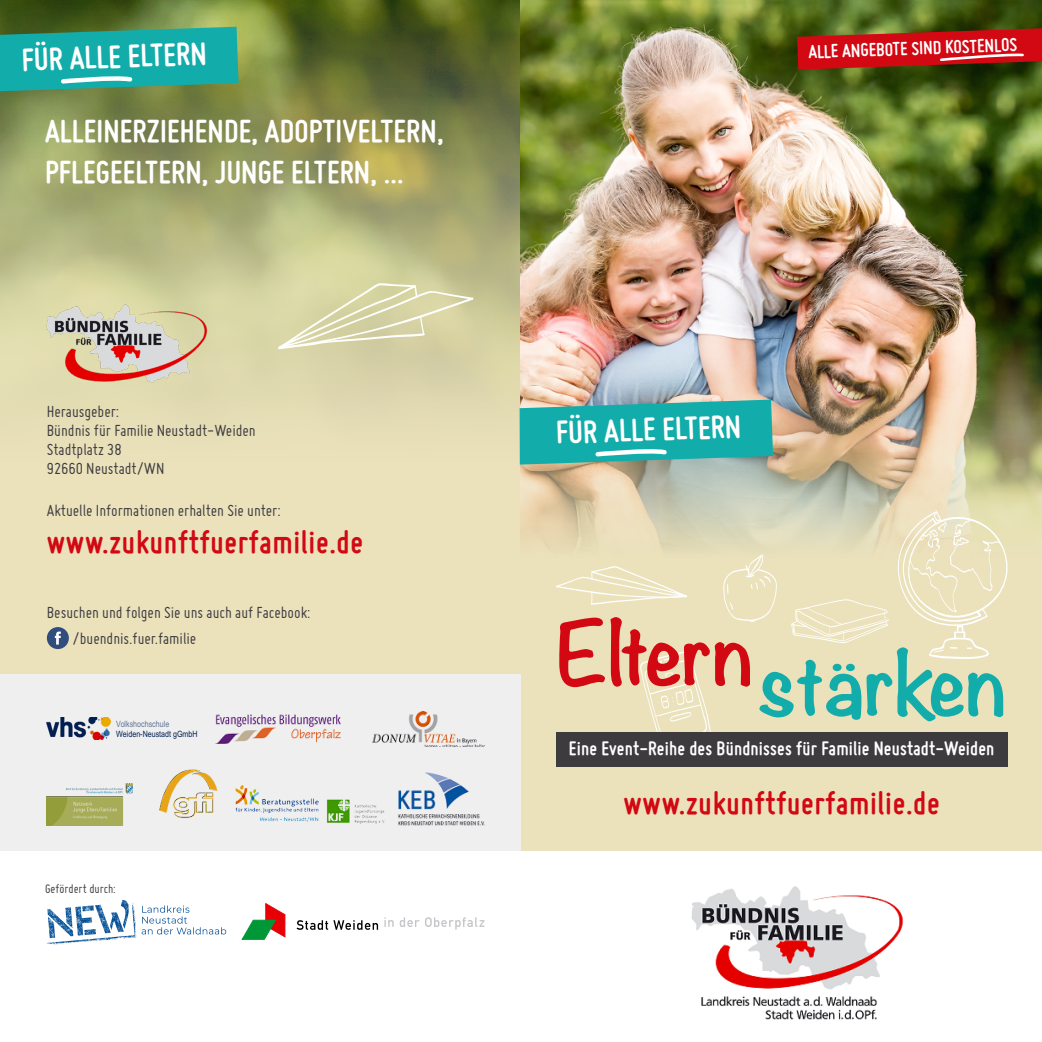
<style>
.page{position:relative;width:1042px;height:1042px;background:#fff}
.page>*{position:absolute;margin:0;border:0;box-sizing:border-box;transform-origin:0 0}
.t1{font:700 78.75px "Noteworthy";letter-spacing:-.015em;color:#12adaa}
.t2{font:700 34.3px "Miso";letter-spacing:.02em;color:#d20813}
.t3{font:700 33.95px/40.8px "Miso";letter-spacing:.005em;color:#fff}
.t4{font:700 20.82px "Miso";letter-spacing:.01em;color:#fff}
.t5{font:700 19.78px "Miso";color:#fff}
.t6{font:17.5px/19.2px "Miso";letter-spacing:-.005em;color:#3e3b3f}
.t7{font:13.47px "Miso";letter-spacing:-.005em;color:#3e3b3f}
.t8{font:8.75px "Arial Narrow";color:#002358}
.t9{font:8.75px "Arial Narrow";color:#637d9b}
</style>
<div class="page">
<div style="left:0;top:0;width:521px;height:755px;background:#ebe2bc"></div>
<img style="left:0;top:0;width:521px;height:412px">
<div style="left:521px;top:107px;width:521px;height:744px;background:#ebe2bc"></div>
<img style="left:521px;top:0;width:521px;height:548px">
<svg style="left:555px;top:566px;width:132px;height:39px"></svg>
<svg style="left:723px;top:554px;width:54px;height:68px"></svg>
<svg style="left:791px;top:599px;width:98px;height:44px"></svg>
<svg style="left:897px;top:509px;width:114px;height:150px"></svg>
<svg style="left:640px;top:651px;width:71px;height:81px"></svg>
<img style="left:691px;top:886px;width:212px;height:134px">
<svg style="left:797px;top:28px;width:245px;height:42px;background:#b21d18"></svg>
<div style="left:556px;top:732px;width:451px;height:34px;background:#3e3b3f"></div>
<svg style="left:278px;top:283px;width:195px;height:66px;background:#dad8ad"></svg>
<svg style="left:384px;top:917px;width:10px;height:10px"></svg>
<svg style="left:400px;top:917px;width:19px;height:10px"></svg>
<svg style="left:425px;top:917px;width:59px;height:12px"></svg>
<svg style="left:242px;top:903px;width:43px;height:36px"></svg>
<svg style="left:296px;top:920px;width:82px;height:10px"></svg>
<svg style="left:47px;top:900px;width:179px;height:45px"></svg>
<svg style="left:519px;top:399px;width:254px;height:66px;background:#30afaa"></svg>
<div style="left:0;top:674px;width:521px;height:177px;background:#f0eff0"></div>
<img style="left:47px;top:783px;width:86px;height:42px">
<img style="left:398px;top:772px;width:87px;height:53px">
<img style="left:159px;top:769px;width:59px;height:50px">
<img style="left:373px;top:711px;width:111px;height:35px">
<img style="left:215px;top:714px;width:126px;height:29px">
<img style="left:235px;top:785px;width:150px;height:39px">
<img style="left:47px;top:717px;width:63px;height:23px">
<div style="left:47px;top:627px;width:22px;height:22px;background:#304d7e;border-radius:50%"></div>
<svg style="left:55px;top:631px;width:6px;height:13px"></svg>
<img style="left:45px;top:303px;width:162px;height:83px">
<svg style="left:0;top:27px;width:239px;height:64px;background:#21a89d"></svg>
<h3 class="t3" style="left:21px;top:39px;width:187px;rotate:-2deg">FÜR ALLE ELTERN</h3>
<h3 class="t3" style="left:45px;top:111px;width:400px">ALLEINERZIEHENDE, ADOPTIVELTERN,<br>PFLEGEELTERN, JUNGE ELTERN, ...</h3>
<p class="t6" style="left:47px;top:401px;width:210px">Herausgeber:<br>Bündnis für Familie Neustadt-Weiden<br>Stadtplatz 38<br>92660 Neustadt/WN</p>
<p class="t6" style="left:47px;top:500px;width:235px">Aktuelle Informationen erhalten Sie unter:</p>
<h2 class="t2" style="left:47px;top:523px;width:318px">www.zukunftfuerfamilie.de</h2>
<p class="t6" style="left:73px;top:599px;width:239px;line-height:25.7px;text-indent:-26px">Besuchen und folgen Sie uns auch auf Facebook: /buendnis.fuer.familie</p>
<p class="t9" style="left:116px;top:717px;width:55px">Volkshochschule</p>
<p class="t8" style="left:116px;top:728px;width:83px">Weiden-Neustadt gGmbH</p>
<p class="t7" style="left:45px;top:881px;width:72px">Gefördert durch:</p>
<p class="t5" style="left:808px;top:41px;width:210px;rotate:-2deg">ALLE ANGEBOTE SIND KOSTENLOS</p>
<h3 class="t3" style="left:555px;top:412px;width:187px;rotate:-2deg">FÜR ALLE ELTERN</h3>
<h1 class="t1" style="left:557px;top:614px;width:452px"><sup>Eltern</sup>stärken</h1>
<p class="t4" style="left:569px;top:736px;width:427px">Eine Event-Reihe des Bündnisses für Familie Neustadt-Weiden</p>
<h2 class="t2" style="left:623px;top:784px;width:318px">www.zukunftfuerfamilie.de</h2>
</div>
